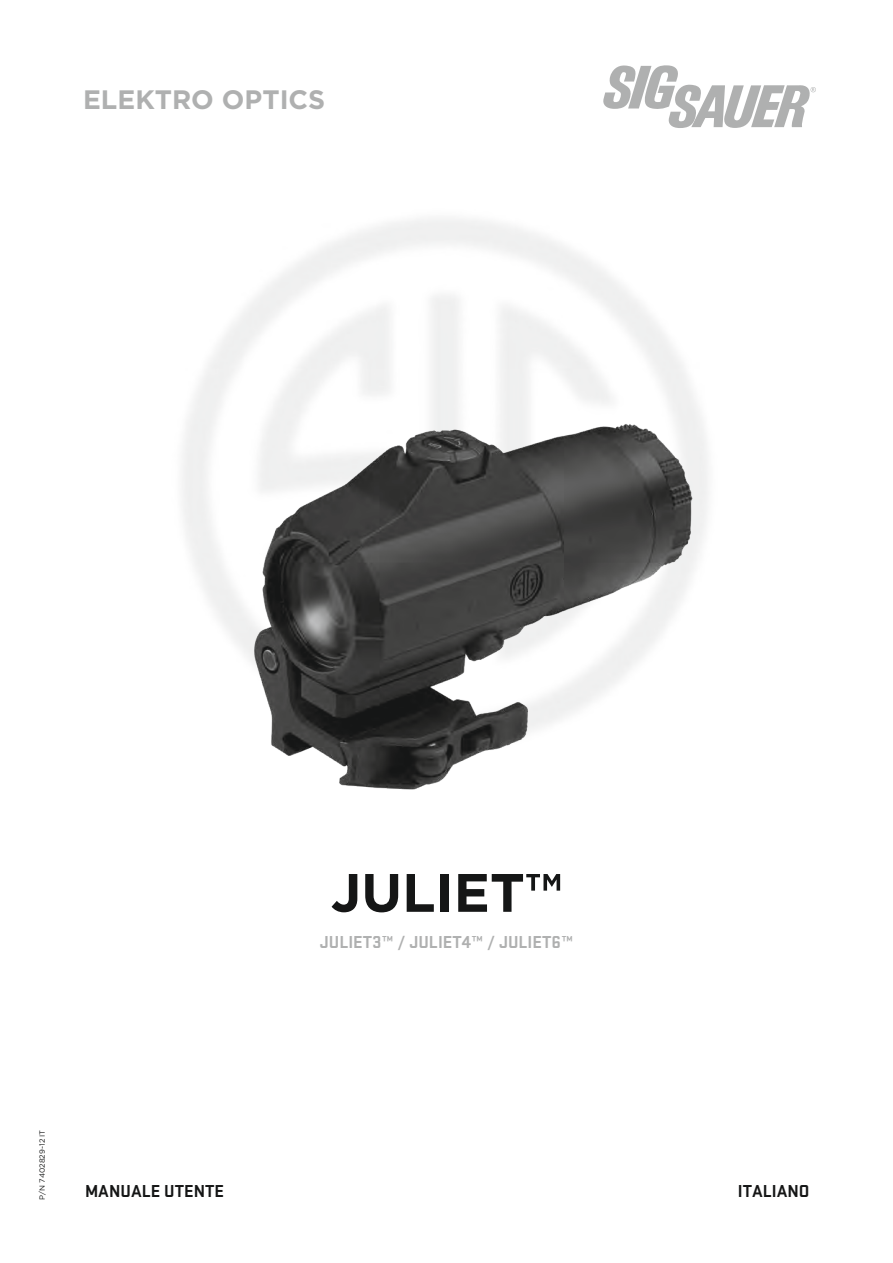
<style>
.page{position:relative;width:893px;height:1263px;background:#fff}
.page>*{position:absolute;margin:0;border:0;box-sizing:border-box;transform-origin:0 0}
.t1{font:700 54px "Gotham";color:#151616}
.t2{font:700 26.7px "Gotham";color:#afb0b0}
.t3{font:700 18px "Stratum 2";color:#afb0b0}
.t4{font:700 18px "Stratum 2";color:#151616}
.t5{font:7.5px "Gotham";color:#151616}
</style>
<div class="page">
<svg style="left:603px;top:65px;width:213px;height:63px"></svg>
<img style="left:196px;top:378px;width:517px;height:412px">
<h2 class="t2" style="left:83px;top:82px;width:244px">ELEKTRO OPTICS</h2>
<h1 class="t1" style="left:331px;top:857px;width:233px">JULIET™</h1>
<p class="t3" style="left:320px;top:929px;width:255px">JULIET3™ / JULIET4™ / JULIET6™</p>
<p class="t5" style="left:37px;top:1199px;width:71px;rotate:-90deg">P/N 7402829-12 IT</p>
<p class="t4" style="left:85px;top:1179px;width:141px">MANUALE UTENTE</p>
<p class="t4" style="left:738px;top:1179px;width:73px">ITALIANO</p>
</div>
